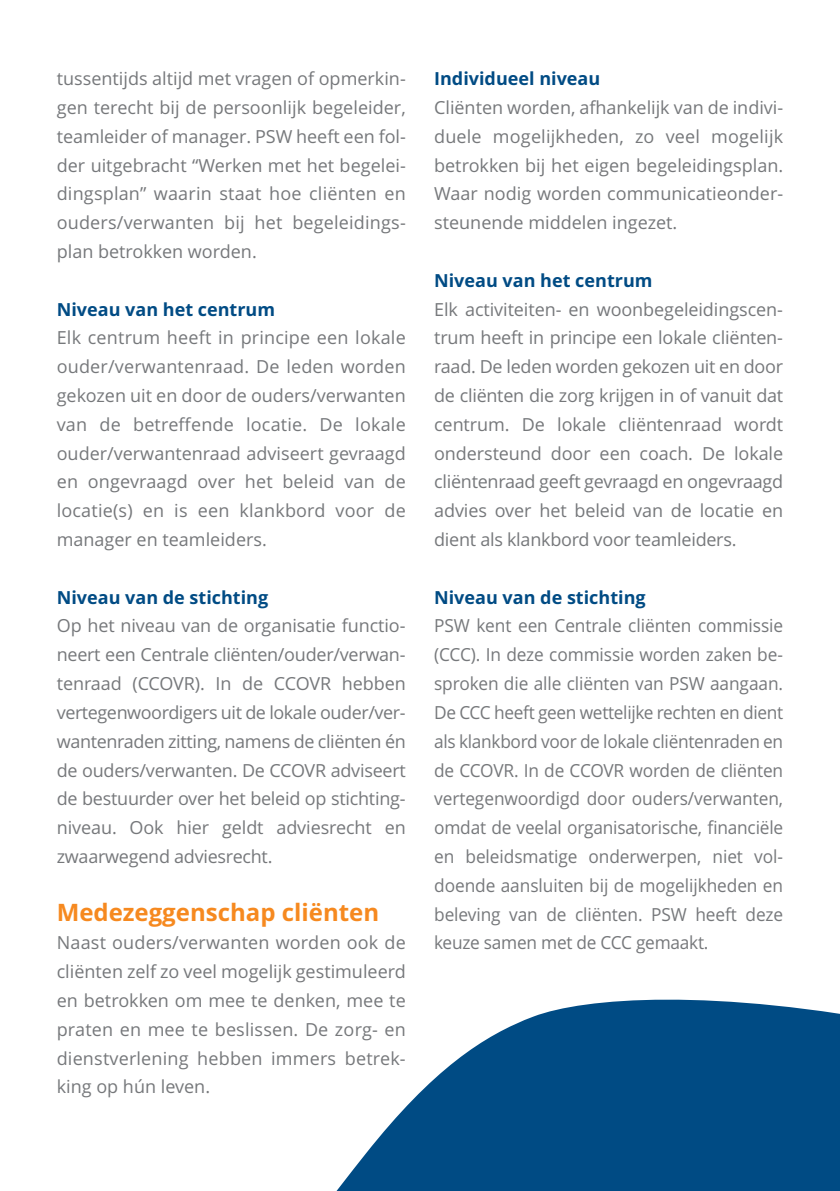
<style>
.page{position:relative;width:840px;height:1191px;background:#fff}
.page>*{position:absolute;margin:0;border:0;box-sizing:border-box;transform-origin:0 0}
.t1{font:700 24px "Open Sans";color:#f6891f}
.t2{font:18px/28.8px "Open Sans";color:#76787b;text-align:justify}
.t3{font:18px/28.8px "Open Sans";color:#76787b;text-align:justify;scale:.96 1}
.t4{font:700 18px "Open Sans";color:#004b84}
</style>
<div class="page">
<svg style="left:336px;top:999px;width:503px;height:192px;fill:#004b84"></svg>
<p class="t2" style="left:57px;top:64px;width:350px">tussentijds altijd met vragen of opmerkin&shy;gen terecht bij de persoonlijk begeleider, teamleider of manager. PSW heeft een fol&shy;der uitgebracht “Werken met het begelei&shy;dingsplan” waarin staat hoe cliënten en ouders/verwanten bij het begeleidings&shy;plan betrokken worden.</p>
<p class="t4" style="left:57px;top:299px;width:220px">Niveau van het centrum</p>
<p class="t2" style="left:57px;top:324px;width:350px">Elk centrum heeft in principe een lokale ouder/verwantenraad. De leden worden gekozen uit en door de ouders/verwanten van de betreffende locatie. De lokale ouder/verwantenraad adviseert gevraagd en ongevraagd over het beleid van de locatie(s) en is een klankbord voor de manager en teamleiders.</p>
<p class="t4" style="left:57px;top:587px;width:213px">Niveau van de stichting</p>
<p class="t2" style="left:57px;top:612px;width:350px">Op het niveau van de organisatie functio&shy;neert een Centrale cliënten/ouder/verwan&shy;tenraad (CCOVR). In de CCOVR hebben vertegenwoordigers uit de lokale ouder/ver&shy;wantenraden zitting, namens de cliënten én de ouders/verwanten. De CCOVR adviseert de bestuurder over het beleid op stichting&shy;niveau. Ook hier geldt adviesrecht en zwaarwegend adviesrecht.</p>
<h1 class="t1" style="left:57px;top:898px;width:324px">Medezeggenschap cliënten</h1>
<p class="t2" style="left:57px;top:928px;width:350px">Naast ouders/verwanten worden ook de cliënten zelf zo veel mogelijk gestimuleerd en betrokken om mee te denken, mee te praten en mee te beslissen. De zorg- en dienstverlening hebben immers betrek&shy;king op hún leven.</p>
<p class="t4" style="left:434px;top:68px;width:167px">Individueel niveau</p>
<p class="t2" style="left:434px;top:93px;width:350px">Cliënten worden, afhankelijk van de indivi&shy;duele mogelijkheden, zo veel mogelijk betrokken bij het eigen begeleidingsplan.<br>Waar nodig worden communicatieonder&shy;steunende middelen ingezet.</p>
<p class="t4" style="left:434px;top:270px;width:220px">Niveau van het centrum</p>
<p class="t2" style="left:434px;top:295px;width:350px">Elk activiteiten- en woonbegeleidingscen&shy;trum heeft in principe een lokale cliënten&shy;raad. De leden worden gekozen uit en door de cliënten die zorg krijgen in of vanuit dat centrum. De lokale cliëntenraad wordt ondersteund door een coach. De lokale cliëntenraad geeft gevraagd en ongevraagd advies over het beleid van de locatie en dient als klankbord voor teamleiders.</p>
<p class="t4" style="left:434px;top:587px;width:213px">Niveau van de stichting</p>
<p class="t3" style="left:434px;top:612px;width:365px">PSW kent een Centrale cliënten commissie (CCC). In deze commissie worden zaken be&shy;sproken die alle cliënten van PSW aangaan.<br>De CCC heeft geen wettelijke rechten en dient als klankbord voor de lokale cliëntenraden en de CCOVR. In de CCOVR worden de cliënten vertegenwoordigd door ouders/verwanten, omdat de veelal organisatorische, financiële en beleidsmatige onderwerpen, niet vol&shy;doende aansluiten bij de mogelijkheden en beleving van de cliënten. PSW heeft deze keuze samen met de CCC gemaakt.</p>
</div>
